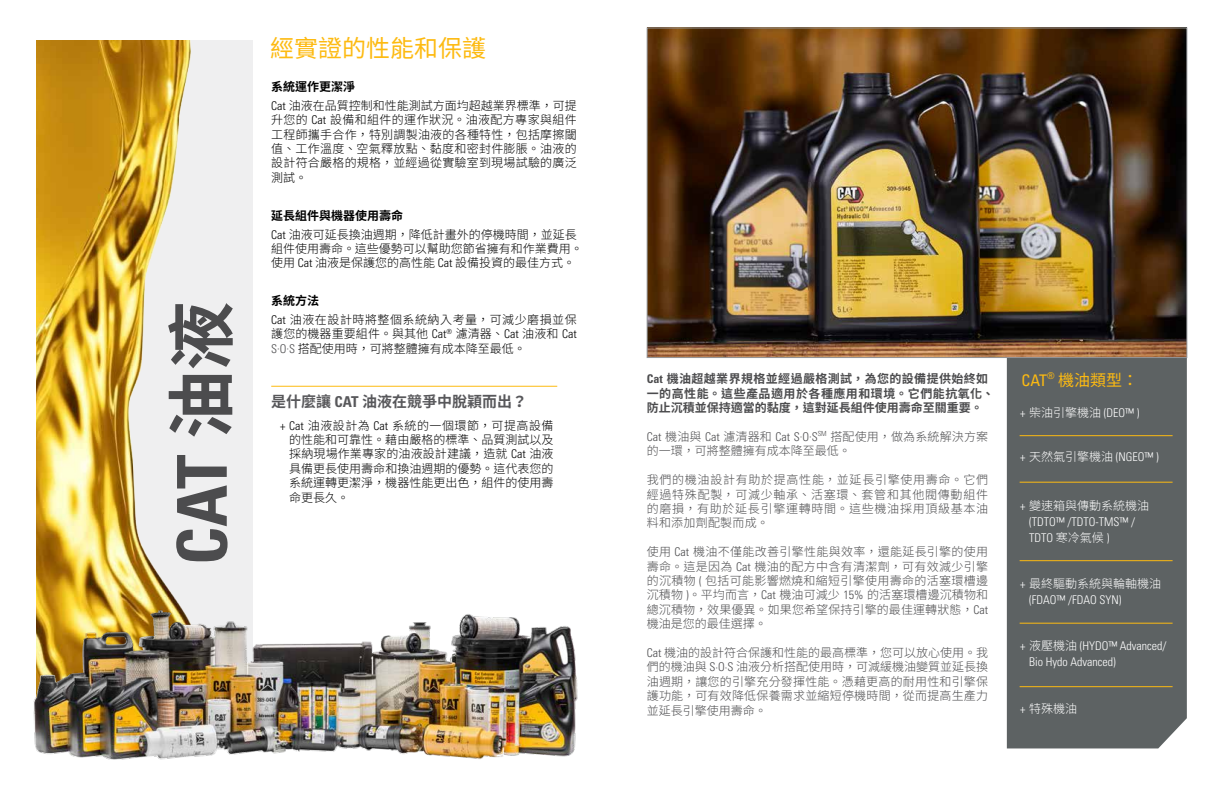
<style>
.page{position:relative;width:1224px;height:792px;background:#fff}
.page>*{position:absolute;margin:0;border:0;box-sizing:border-box;transform-origin:0 0}
.t1{font:700 condensed 68.9px "Univers LT Std";color:#4c4c4e}
.t2{font:24px "Noto Sans CJ Ktc";color:#fdba11}
.t3{font:16px "Noto Sans CJ Ktc";color:#fdba11}
.t4{font:700 15px "Noto Sans CJ Ktc";color:#58585b}
.t5{font:300 12px/14.4px "Noto Sans CJ Ktc";letter-spacing:.015em;color:#4c4c4e;text-align:justify}
.t6{font:300 12px/14.4px "Noto Sans CJ Ktc";color:#000}
.t7{font:300 condensed 12px/16px "Univers LT Std";color:#fff}
.t8{font:700 12px/14.4px "Noto Sans CJ Ktc";letter-spacing:.035em;color:#4c4c4e}
.t9{font:300 12px/18.9px "Noto Sans CJ Ktc";letter-spacing:.045em;color:#000}
.t10{font:300 12px "Noto Sans CJ Ktc";color:#fff}
.s1{font-family:"Noto Sans CJ Ktc";font-stretch:normal}
.s2{font-weight:700}
.s3{font-family:"Univers LT Std";font-stretch:condensed}
.s4{font-family:"Univers LT Std";font-stretch:condensed;color:#4c4c4e}
</style>
<div class="page">
<div style="left:1007px;top:358px;width:180px;height:390px;background:#5d6263"></div>
<div style="left:36px;top:40px;width:216px;height:684px;background:#efeff0"></div>
<img style="left:36px;top:40px;width:155px;height:532px">
<hr style="left:271px;top:386px;width:286px;height:1px;background:#fdba11">
<img style="left:649px;top:30px;width:536px;height:326px">
<img style="left:33px;top:572px;width:545px;height:188px">
<hr style="left:1020px;top:435px;width:153px;height:1px;background:#fdba11">
<hr style="left:1020px;top:482px;width:153px;height:1px;background:#fdba11">
<hr style="left:1020px;top:560px;width:153px;height:1px;background:#fdba11">
<hr style="left:1020px;top:623px;width:153px;height:1px;background:#fdba11">
<hr style="left:1020px;top:686px;width:153px;height:1px;background:#fdba11">
<h1 class="t1" style="left:160px;top:565px;width:265px;rotate:-90deg">CAT <span class="s1">油液</span></h1>
<h2 class="t2" style="left:270px;top:35px;width:217px">經實證的性能和保護</h2>
<p class="t6" style="left:271px;top:77px;width:307px;line-height:18.9px"><span class="s2">系統運作更潔淨<br></span><span class="s3">Cat</span> 油液在品質控制和性能測試方面均超越業界標準，可提</p>
<p class="t6" style="left:271px;top:113px;width:307px;text-align:justify">升您的 <span class="s3">Cat</span> 設備和組件的運作狀況。油液配方專家與組件工程師攜手合作，特別調製油液的各種特性，包括摩擦閾值、工作溫度、空氣釋放點、黏度和密封件膨脹。油液的設計符合嚴格的規格，並經過從實驗室到現場試驗的廣泛測試。</p>
<p class="t6" style="left:271px;top:206px;width:307px;line-height:18.9px"><span class="s2">延長組件與機器使用壽命<br></span><span class="s3">Cat</span> 油液可延長換油週期，降低計畫外的停機時間，並延長</p>
<p class="t6" style="left:271px;top:242px;width:313px">組件使用壽命。這些優勢可以幫助您節省擁有和作業費用。使用 <span class="s3">Cat</span> 油液是保護您的高性能 <span class="s3">Cat</span> 設備投資的最佳方式。</p>
<p class="t9" style="left:271px;top:292px;width:307px"><span class="s2">系統方法<br></span><span class="s3">Cat</span> 油液在設計時將整個系統納入考量，可減少磨損並保</p>
<p class="t6" style="left:271px;top:327px;width:307px">護您的機器重要組件。與其他 <span class="s3">Cat</span><sup>®</sup> 濾清器、<span class="s3">Cat</span> 油液和 <span class="s3">Cat<br></span><span class="s4">S∙O∙S</span> 搭配使用時，可將整體擁有成本降至最低。</p>
<p class="t4" style="left:271px;top:394px;width:257px">是什麼讓 <span class="s3">CAT</span> 油液在競爭中脫穎而出？</p>
<p class="t6" style="left:289px;top:418px;width:266px;text-align:justify;text-indent:-9px"><span class="s3">+ Cat</span> 油液設計為 <span class="s3">Cat</span> 系統的一個環節，可提高設備的性能和可靠性。藉由嚴格的標準、品質測試以及採納現場作業專家的油液設計建議，造就 <span class="s3">Cat</span> 油液具備更長使用壽命和換油週期的優勢。這代表您的系統運轉更潔淨，機器性能更出色，組件的使用壽命更長久。</p>
<p class="t8" style="left:647px;top:372px;width:349px"><span class="s3">Cat</span> 機油超越業界規格並經過嚴格測試，為您的設備提供始終如一的高性能。這些產品適用於各種應用和環境。它們能抗氧化、防止沉積並保持適當的黏度，這對延長組件使用壽命至關重要。</p>
<p class="t5" style="left:647px;top:430px;width:343px"><span class="s3">Cat</span> 機油與 <span class="s3">Cat</span> 濾清器和 <span class="s3">Cat S∙O∙S</span><sup>SM</sup> 搭配使用，做為系統解決方案的一環，可將整體擁有成本降至最低。</p>
<p class="t5" style="left:647px;top:473px;width:343px">我們的機油設計有助於提高性能，並延長引擎使用壽命。它們經過特殊配製，可減少軸承、活塞環、套管和其他閥傳動組件的磨損，有助於延長引擎運轉時間。這些機油採用頂級基本油料和添加劑配製而成。</p>
<p class="t5" style="left:647px;top:545px;width:343px">使用 <span class="s3">Cat</span> 機油不僅能改善引擎性能與效率，還能延長引擎的使用壽命。這是因為 <span class="s3">Cat</span> 機油的配方中含有清潔劑，可有效減少引擎的沉積物 <span class="s3">(</span> 包括可能影響燃燒和縮短引擎使用壽命的活塞環槽邊沉積物 <span class="s3">)</span>。平均而言，<span class="s3">Cat</span> 機油可減少 <span class="s3">15%</span> 的活塞環槽邊沉積物和總沉積物，效果優異。如果您希望保持引擎的最佳運轉狀態，<span class="s3">Cat</span>機油是您的最佳選擇。</p>
<p class="t5" style="left:647px;top:646px;width:343px"><span class="s3">Cat</span> 機油的設計符合保護和性能的最高標準，您可以放心使用。我們的機油與 <span class="s3">S∙O∙S</span> 油液分析搭配使用時，可減緩機油變質並延長換油週期，讓您的引擎充分發揮性能。憑藉更高的耐用性和引擎保護功能，可有效降低保養需求並縮短停機時間，從而提高生產力並延長引擎使用壽命。</p>
<h3 class="t3" style="left:1022px;top:371px;width:118px"><span class="s3">CAT</span><sup>®</sup> 機油類型：</h3>
<p class="t7" style="left:1020px;top:405px;width:121px">+ <span class="s1">柴油引擎機油</span> (DEO™ )</p>
<p class="t7" style="left:1020px;top:449px;width:140px">+ <span class="s1">天然氣引擎機油</span> (NGEO™ )</p>
<p class="t10" style="left:1020px;top:499px;width:130px"><span class="s3">+</span> 變速箱與傳動系統機油</p>
<p class="t7" style="left:1029px;top:514px;width:107px">(TDTO™ /TDTO-TMS™ /<br>TDTO <span class="s1">寒冷氣候</span> )</p>
<p class="t10" style="left:1020px;top:577px;width:142px"><span class="s3">+</span> 最終驅動系統與輪軸機油</p>
<p class="t7" style="left:1029px;top:592px;width:94px">(FDAO™ /FDAO SYN)</p>
<p class="t7" style="left:1029px;top:638px;width:139px;text-indent:-9px">+ <span class="s1">液壓機油</span> (HYDO™ Advanced/<br>Bio Hydo Advanced)</p>
<p class="t10" style="left:1020px;top:702px;width:58px"><span class="s3">+</span> 特殊機油</p>
</div>
